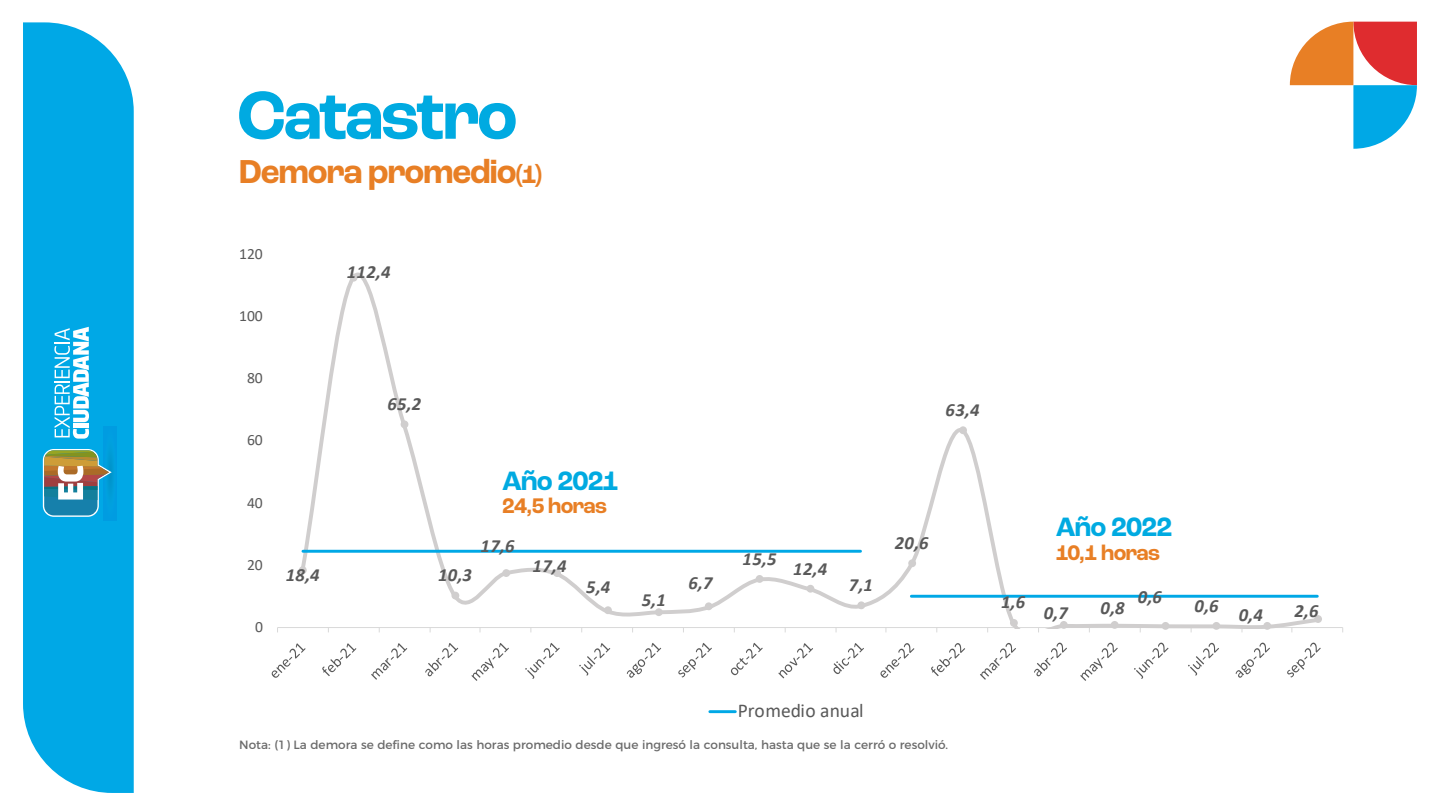
<style>
.page{position:relative;width:1440px;height:810px;background:#fff}
.page>*{position:absolute;margin:0;border:0;box-sizing:border-box;transform-origin:0 0}
.t1{font:700 71.25px "Roc Grotesk";letter-spacing:-.04em;color:#00aae1;scale:.96 1}
.t2{font:700 34.88px "Roc Grotesk";letter-spacing:-.03em;color:#e87f25;scale:.96 1}
.t3{font:700 27.9px "Roc Grotesk";letter-spacing:-.035em;color:#00aae1;scale:.96 1}
.t4{font:700 22.2px "Roc Grotesk";letter-spacing:-.025em;color:#e87f25;scale:.96 1}
.t5{font:19.58px "Calibri";color:#595959}
.t6{font:italic 700 18.6px "Calibri";letter-spacing:.02em;color:#595959}
.t7{font:15.67px "Calibri";letter-spacing:-.005em;color:#595959}
.t8{font:12px "Montserrat";color:#6b6b6b}
.s1{font-size:26.25px}
</style>
<div class="page">
<div style="left:23px;top:22px;width:111px;height:771px;background:#00a8e6"></div>
<svg style="left:1290px;top:22px;width:127px;height:127px"></svg>
<svg style="left:54px;top:327px;width:35px;height:112px"></svg>
<div style="left:104px;top:427px;width:13px;height:93px;background:#009ee1;border-radius:50%"></div>
<div style="left:106px;top:438px;width:9px;height:70px;background:#00a0dd;border-radius:50%"></div>
<div style="left:107px;top:450px;width:7px;height:47px;background:#009cd6;border-radius:50%"></div>
<div style="left:108px;top:456px;width:5px;height:35px;background:#0099d2;border-radius:50%"></div>
<svg style="left:43px;top:449px;width:69px;height:68px"></svg>
<hr style="left:278px;top:627px;width:1065px;height:1px;background:#d9d9d9">
<svg style="left:299px;top:272px;width:1020px;height:356px"></svg>
<div style="left:299px;top:566px;width:8px;height:8px;background:#d0cece;border-radius:50%"></div>
<div style="left:350px;top:274px;width:8px;height:8px;background:#d0cece;border-radius:50%"></div>
<div style="left:401px;top:420px;width:7px;height:8px;background:#d0cece;border-radius:50%"></div>
<div style="left:451px;top:592px;width:8px;height:7px;background:#d0cece;border-radius:50%"></div>
<div style="left:502px;top:569px;width:8px;height:8px;background:#d0cece;border-radius:50%"></div>
<div style="left:553px;top:569px;width:8px;height:8px;background:#d0cece;border-radius:50%"></div>
<div style="left:604px;top:606px;width:8px;height:8px;background:#d0cece;border-radius:50%"></div>
<div style="left:655px;top:608px;width:8px;height:8px;background:#d0cece;border-radius:50%"></div>
<div style="left:705px;top:602px;width:8px;height:8px;background:#d0cece;border-radius:50%"></div>
<div style="left:756px;top:575px;width:8px;height:8px;background:#d0cece;border-radius:50%"></div>
<div style="left:807px;top:585px;width:7px;height:8px;background:#d0cece;border-radius:50%"></div>
<div style="left:857px;top:601px;width:8px;height:8px;background:#d0cece;border-radius:50%"></div>
<div style="left:908px;top:559px;width:8px;height:8px;background:#d0cece;border-radius:50%"></div>
<div style="left:959px;top:426px;width:8px;height:8px;background:#d0cece;border-radius:50%"></div>
<div style="left:1010px;top:619px;width:8px;height:8px;background:#d0cece;border-radius:50%"></div>
<div style="left:1060px;top:621px;width:8px;height:8px;background:#d0cece;border-radius:50%"></div>
<div style="left:1111px;top:621px;width:8px;height:8px;background:#d0cece;border-radius:50%"></div>
<div style="left:1162px;top:622px;width:7px;height:8px;background:#d0cece;border-radius:50%"></div>
<div style="left:1212px;top:622px;width:8px;height:8px;background:#d0cece;border-radius:50%"></div>
<div style="left:1263px;top:622px;width:8px;height:8px;background:#d0cece;border-radius:50%"></div>
<div style="left:1314px;top:615px;width:8px;height:8px;background:#d0cece;border-radius:50%"></div>
<hr style="left:303px;top:550px;width:558px;height:3px;background:#00a8e6">
<hr style="left:911px;top:595px;width:406px;height:3px;background:#00a8e6">
<svg style="left:272px;top:643px;width:34px;height:35px"></svg>
<svg style="left:322px;top:643px;width:34px;height:33px"></svg>
<svg style="left:371px;top:643px;width:36px;height:37px"></svg>
<svg style="left:425px;top:643px;width:33px;height:33px"></svg>
<svg style="left:471px;top:643px;width:38px;height:38px"></svg>
<svg style="left:525px;top:643px;width:35px;height:36px"></svg>
<svg style="left:579px;top:643px;width:31px;height:33px"></svg>
<svg style="left:627px;top:643px;width:34px;height:35px"></svg>
<svg style="left:678px;top:643px;width:34px;height:34px"></svg>
<svg style="left:731px;top:643px;width:32px;height:32px"></svg>
<svg style="left:778px;top:643px;width:35px;height:35px"></svg>
<svg style="left:833px;top:643px;width:31px;height:31px"></svg>
<svg style="left:880px;top:643px;width:34px;height:35px"></svg>
<svg style="left:931px;top:643px;width:34px;height:33px"></svg>
<svg style="left:980px;top:643px;width:36px;height:37px"></svg>
<svg style="left:1034px;top:643px;width:33px;height:33px"></svg>
<svg style="left:1080px;top:643px;width:38px;height:38px"></svg>
<svg style="left:1134px;top:643px;width:35px;height:36px"></svg>
<svg style="left:1188px;top:643px;width:31px;height:33px"></svg>
<svg style="left:1236px;top:643px;width:34px;height:35px"></svg>
<svg style="left:1287px;top:643px;width:34px;height:34px"></svg>
<hr style="left:710px;top:710px;width:25px;height:3px;background:#00a8e6">
<h1 class="t1" style="left:237px;top:71px;width:294px">Catastro</h1>
<h2 class="t2" style="left:239px;top:150px;width:317px">Demora promedio<span class="s1">(1)</span></h2>
<h3 class="t7" style="left:239px;top:243px;width:25px">120</h3>
<h3 class="t7" style="left:239px;top:305px;width:25px">100</h3>
<h3 class="t7" style="left:247px;top:367px;width:17px">80</h3>
<h3 class="t7" style="left:247px;top:429px;width:17px">60</h3>
<h3 class="t7" style="left:247px;top:491px;width:17px">40</h3>
<h3 class="t7" style="left:247px;top:554px;width:17px">20</h3>
<h3 class="t7" style="left:255px;top:616px;width:9px">0</h3>
<h3 class="t6" style="left:286px;top:562px;width:35px">18,4</h3>
<h3 class="t6" style="left:347px;top:258px;width:45px">112,4</h3>
<h3 class="t6" style="left:387px;top:391px;width:35px">65,2</h3>
<h3 class="t6" style="left:438px;top:562px;width:35px">10,3</h3>
<h3 class="t3" style="left:502px;top:463px;width:123px">Año 2021</h3>
<h3 class="t4" style="left:502px;top:492px;width:111px">24,5 horas</h3>
<h3 class="t6" style="left:481px;top:532px;width:35px">17,6</h3>
<h3 class="t6" style="left:533px;top:553px;width:35px">17,4</h3>
<h3 class="t6" style="left:586px;top:574px;width:26px">5,4</h3>
<h3 class="t6" style="left:642px;top:586px;width:26px">5,1</h3>
<h3 class="t6" style="left:688px;top:570px;width:26px">6,7</h3>
<h3 class="t6" style="left:946px;top:397px;width:35px">63,4</h3>
<h3 class="t6" style="left:743px;top:546px;width:35px">15,5</h3>
<h3 class="t6" style="left:793px;top:555px;width:35px">12,4</h3>
<h3 class="t6" style="left:849px;top:572px;width:26px">7,1</h3>
<h3 class="t6" style="left:895px;top:530px;width:35px">20,6</h3>
<h3 class="t6" style="left:1001px;top:589px;width:26px">1,6</h3>
<h3 class="t3" style="left:1056px;top:510px;width:123px">Año 2022</h3>
<h3 class="t4" style="left:1056px;top:539px;width:110px">10,1 horas</h3>
<h3 class="t6" style="left:1044px;top:600px;width:26px">0,7</h3>
<h3 class="t6" style="left:1101px;top:594px;width:26px">0,8</h3>
<h3 class="t6" style="left:1138px;top:584px;width:26px">0,6</h3>
<h3 class="t6" style="left:1195px;top:593px;width:26px">0,6</h3>
<h3 class="t6" style="left:1239px;top:602px;width:26px">0,4</h3>
<h3 class="t6" style="left:1294px;top:598px;width:26px">2,6</h3>
<h3 class="t5" style="left:738px;top:697px;width:127px">Promedio anual</h3>
<p class="t8" style="left:239px;top:735px;width:710px">Nota: (1) La demora se define como las horas promedio desde que ingresó la consulta, hasta que se la cerró o resolvió.</p>
</div>
